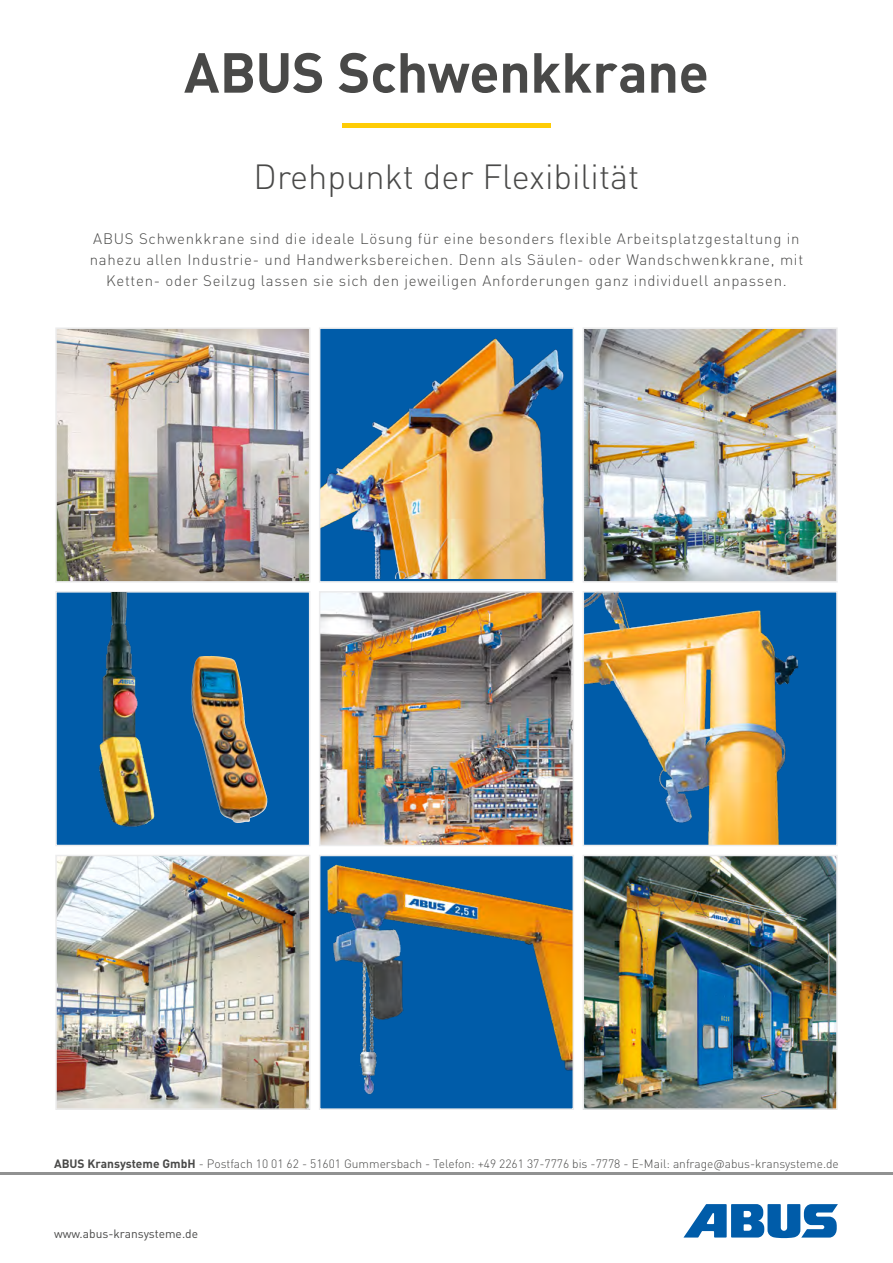
<style>
.page{position:relative;width:893px;height:1263px;background:#fff}
.page>*{position:absolute;margin:0;border:0;box-sizing:border-box;transform-origin:0 0}
.t1{font:700 55.5px "DIN Pro";letter-spacing:-.01em;color:#494948}
.t2{font:300 34.5px "DIN Pro";color:#494948}
.t3{font:300 15px/21px "DIN Pro";letter-spacing:.05em;color:#494948;text-align:center}
.t4{font:300 12px "DIN Pro";color:#494948}
.t5{font:12px "DIN Pro";color:#494948}
.s1{font-weight:700}
</style>
<div class="page">
<hr style="left:0;top:1173px;width:893px;height:2px;background:#919292">
<svg style="left:683px;top:1204px;width:155px;height:34px"></svg>
<img style="left:586px;top:330px;width:249px;height:250px">
<div style="left:583px;top:327px;width:255px;height:256px;border:2px solid #ececed"></div>
<img style="left:58px;top:858px;width:249px;height:249px">
<div style="left:55px;top:855px;width:255px;height:255px;border:2px solid #ececed"></div>
<img style="left:586px;top:858px;width:249px;height:249px">
<div style="left:583px;top:855px;width:255px;height:255px;border:2px solid #ececed"></div>
<img style="left:322px;top:330px;width:249px;height:248px">
<div style="left:319px;top:327px;width:255px;height:256px;border:2px solid #ececed"></div>
<img style="left:586px;top:594px;width:249px;height:249px">
<div style="left:583px;top:591px;width:255px;height:255px;border:2px solid #ececed"></div>
<img style="left:322px;top:858px;width:249px;height:249px">
<div style="left:319px;top:855px;width:255px;height:255px;border:2px solid #ececed"></div>
<div style="left:55px;top:591px;width:255px;height:255px;background:#005ca9;border:2px solid #ececed"></div>
<img style="left:322px;top:594px;width:249px;height:249px">
<div style="left:319px;top:591px;width:255px;height:255px;border:2px solid #ececed"></div>
<img style="left:90px;top:593px;width:75px;height:234px">
<img style="left:342px;top:123px;width:209px;height:5px">
<img style="left:58px;top:330px;width:249px;height:250px">
<div style="left:55px;top:327px;width:255px;height:256px;border:2px solid #ececed"></div>
<svg style="left:162px;top:639px;width:106px;height:188px"></svg>
<img style="left:191px;top:656px;width:76px;height:167px">
<h1 class="t1" style="left:184px;top:26px;width:526px">ABUS Schwenkkrane</h1>
<h2 class="t2" style="left:254px;top:150px;width:387px">Drehpunkt der Flexibilität</h2>
<p class="t3" style="left:90px;top:226px;width:715px">ABUS Schwenkkrane sind die ideale Lösung für eine besonders flexible Arbeitsplatzgestaltung in nahezu allen Industrie- und Handwerksbereichen. Denn als Säulen- oder Wandschwenkkrane, mit<br>Ketten- oder Seilzug lassen sie sich den jeweiligen Anforderungen ganz individuell anpassen.</p>
<p class="t4" style="left:54px;top:1154px;width:786px"><span class="s1">ABUS Kransysteme GmbH</span> - Postfach 10 01 62 - 51601 Gummersbach - Telefon: +49 2261 37-7776 bis -7778 - E-Mail: anfrage@abus-kransysteme.de</p>
<p class="t5" style="left:54px;top:1224px;width:146px">www.abus-kransysteme.de</p>
</div>
